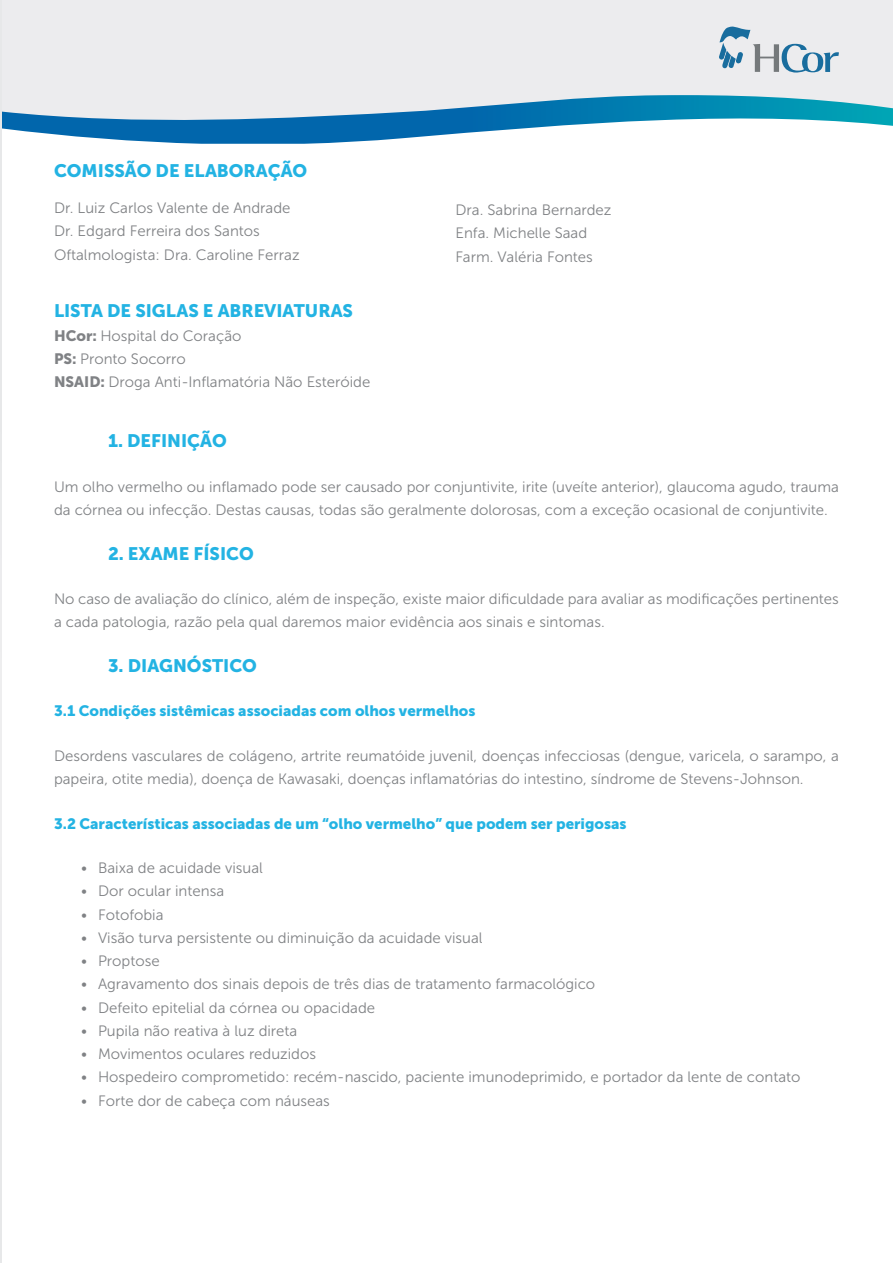
<style>
.page{position:relative;width:893px;height:1263px;background:#fff}
.page>*{position:absolute;margin:0;border:0;box-sizing:border-box;transform-origin:0 0}
.t1{font:18px "Museo Sans 900";color:#23b3e3}
.t2{font:15px/23.2px "Museo Sans 300";color:#808285}
.t3{font:15px "Museo Sans 900";color:#23b3e3}
.s1{font-family:"Museo Sans 900"}
</style>
<div class="page">
<div style="left:1px;top:0;width:892px;height:95px;background:#ececee"></div>
<svg style="left:1px;top:95px;width:892px;height:49px"></svg>
<svg style="left:719px;top:26px;width:120px;height:47px;background:#beced8"></svg>
<hr style="left:0;top:0;width:1px;height:1263px;background:#e8e9ea">
<p class="t1" style="left:54px;top:161px;width:255px">COMISSÃO DE ELABORAÇÃO</p>
<p class="t2" style="left:54px;top:197px;width:247px">Dr. Luiz Carlos Valente de Andrade<br>Dr. Edgard Ferreira dos Santos<br>Oftalmologista: Dra. Caroline Ferraz</p>
<p class="t2" style="left:455px;top:199px;width:157px">Dra. Sabrina Bernardez<br>Enfa. Michelle Saad<br>Farm. Valéria Fontes</p>
<p class="t1" style="left:54px;top:301px;width:301px">LISTA DE SIGLAS E ABREVIATURAS</p>
<p class="t2" style="left:54px;top:324px;width:318px"><span class="s1">HCor:</span> Hospital do Coração<br><span class="s1">PS:</span> Pronto Socorro<br><span class="s1">NSAID:</span> Droga Anti-Inflamatória Não Esteróide</p>
<p class="t1" style="left:108px;top:431px;width:120px">1. DEFINIÇÃO</p>
<p class="t2" style="left:54px;top:475px;width:786px">Um olho vermelho ou inflamado pode ser causado por conjuntivite, irite (uveíte anterior), glaucoma agudo, trauma da córnea ou infecção. Destas causas, todas são geralmente dolorosas, com a exceção ocasional de conjuntivite.</p>
<p class="t1" style="left:108px;top:543px;width:147px">2. EXAME FÍSICO</p>
<p class="t2" style="left:54px;top:587px;width:786px">No caso de avaliação do clínico, além de inspeção, existe maior dificuldade para avaliar as modificações pertinentes a cada patologia, razão pela qual daremos maior evidência aos sinais e sintomas.</p>
<p class="t1" style="left:108px;top:655px;width:150px">3. DIAGNÓSTICO</p>
<p class="t3" style="left:54px;top:702px;width:423px">3.1 Condições sistêmicas associadas com olhos vermelhos</p>
<p class="t2" style="left:54px;top:744px;width:786px">Desordens vasculares de colágeno, artrite reumatóide juvenil, doenças infecciosas (dengue, varicela, o sarampo, a papeira, otite media), doença de Kawasaki, doenças inflamatórias do intestino, síndrome de Stevens-Johnson.</p>
<p class="t3" style="left:54px;top:815px;width:574px">3.2 Características associadas de um “olho vermelho” que podem ser perigosas</p>
<p class="t2" style="left:81px;top:856px;width:183px">• Baixa de acuidade visual</p>
<p class="t2" style="left:81px;top:880px;width:145px">• Dor ocular intensa</p>
<p class="t2" style="left:81px;top:903px;width:84px">• Fotofobia</p>
<p class="t2" style="left:81px;top:926px;width:403px">• Visão turva persistente ou diminuição da acuidade visual</p>
<p class="t2" style="left:81px;top:949px;width:80px">• Proptose</p>
<p class="t2" style="left:81px;top:973px;width:516px">• Agravamento dos sinais depois de três dias de tratamento farmacológico</p>
<p class="t2" style="left:81px;top:996px;width:296px">• Defeito epitelial da córnea ou opacidade</p>
<p class="t2" style="left:81px;top:1019px;width:218px">• Pupila não reativa à luz direta</p>
<p class="t2" style="left:81px;top:1042px;width:237px">• Movimentos oculares reduzidos</p>
<p class="t2" style="left:81px;top:1066px;width:721px">• Hospedeiro comprometido: recém-nascido, paciente imunodeprimido, e portador da lente de contato</p>
<p class="t2" style="left:81px;top:1089px;width:250px">• Forte dor de cabeça com náuseas</p>
</div>
